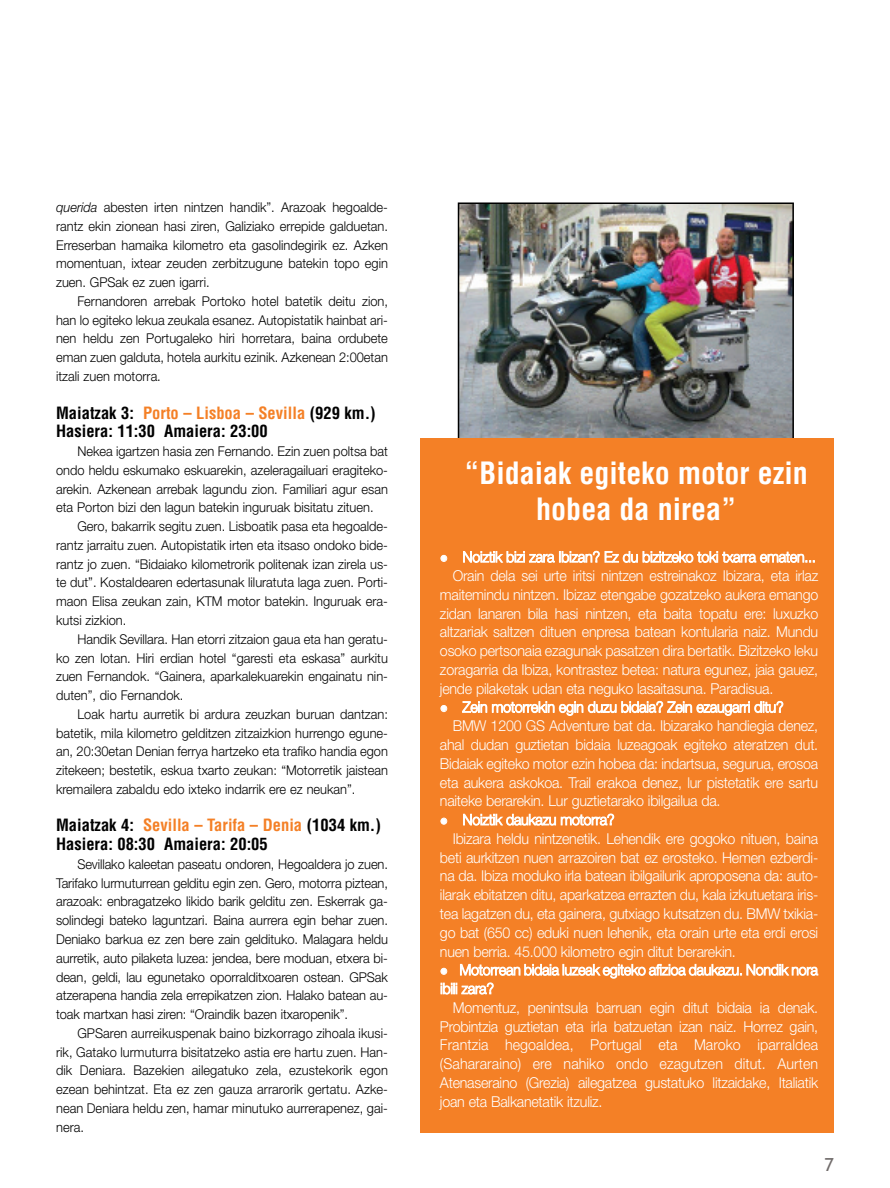
<style>
.page{position:relative;width:890px;height:1188px;background:#fff}
.page>*{position:absolute;margin:0;border:0;box-sizing:border-box;transform-origin:0 0}
.t1{font:700 condensed 30px/36px "Helvetica";color:#fff;text-align:center}
.t2{font:18px "Trebuchet MS";color:#716c6b}
.t3{font:700 condensed 16.5px/18.8px "Helvetica";color:#000}
.t4{font:300 15px/18.8px "Helvetica Neue";letter-spacing:-.015em;color:#fff;scale:.95 1}
.t5{font:300 13.5px/18.8px "Helvetica Neue";color:#000;text-align:justify;scale:.95 1}
.s1{font-style:italic}
.s2{color:#f48026}
</style>
<div class="page">
<svg style="left:420px;top:202px;width:414px;height:931px;background:#db8441"></svg>
<p class="t5" style="left:56px;top:199px;width:351px"><span class="s1">querida</span> abesten irten nintzen handik”. Arazoak hegoalde&shy;rantz ekin zionean hasi ziren, Galiziako errepide galduetan.<br>Erreserban hamaika kilometro eta gasolindegirik ez. Azken momentuan, ixtear zeuden zerbitzugune batekin topo egin zuen. GPSak ez zuen igarri.</p>
<p class="t5" style="left:56px;top:293px;width:351px;text-indent:21px">Fernandoren arrebak Portoko hotel batetik deitu zion, han lo egiteko lekua zeukala esanez. Autopistatik hainbat ari&shy;nen heldu zen Portugaleko hiri horretara, baina ordubete eman zuen galduta, hotela aurkitu ezinik. Azkenean 2:00etan itzali zuen motorra.</p>
<p class="t3" style="left:56px;top:403px;width:321px">Maiatzak 3: <span class="s2">Porto – Lisboa – Sevilla</span> (929 km.)<br>Hasiera: 11:30 Amaiera: 23:00</p>
<p class="t5" style="left:56px;top:443px;width:351px;text-indent:21px">Nekea igartzen hasia zen Fernando. Ezin zuen poltsa bat ondo heldu eskumako eskuarekin, azeleragailuari eragiteko&shy;arekin. Azkenean arrebak lagundu zion. Familiari agur esan eta Porton bizi den lagun batekin inguruak bisitatu zituen.</p>
<p class="t5" style="left:56px;top:518px;width:351px;text-indent:21px">Gero, bakarrik segitu zuen. Lisboatik pasa eta hegoalde&shy;rantz jarraitu zuen. Autopistatik irten eta itsaso ondoko bide&shy;rantz jo zuen. “Bidaiako kilometrorik politenak izan zirela us&shy;te dut”. Kostaldearen edertasunak liluratuta laga zuen. Porti&shy;maon Elisa zeukan zain, KTM motor batekin. Inguruak era&shy;kutsi zizkion.</p>
<p class="t5" style="left:56px;top:630px;width:351px;text-indent:21px">Handik Sevillara. Han etorri zitzaion gaua eta han geratu&shy;ko zen lotan. Hiri erdian hotel “garesti eta eskasa” aurkitu zuen Fernandok. “Gainera, aparkalekuarekin engainatu nin&shy;duten”, dio Fernandok.</p>
<p class="t5" style="left:56px;top:705px;width:351px;text-indent:21px">Loak hartu aurretik bi ardura zeuzkan buruan dantzan: batetik, mila kilometro gelditzen zitzaizkion hurrengo egune&shy;an, 20:30etan Denian ferrya hartzeko eta trafiko handia egon zitekeen; bestetik, eskua txarto zeukan: “Motorretik jaistean kremailera zabaldu edo ixteko indarrik ere ez neukan”.</p>
<p class="t3" style="left:56px;top:816px;width:326px">Maiatzak 4: <span class="s2">Sevilla – Tarifa – Denia</span> (1034 km.)<br>Hasiera: 08:30 Amaiera: 20:05</p>
<p class="t5" style="left:56px;top:855px;width:351px;text-indent:21px">Sevillako kaleetan paseatu ondoren, Hegoaldera jo zuen.<br>Tarifako lurmuturrean gelditu egin zen. Gero, motorra piztean, arazoak: enbragatzeko likido barik gelditu zen. Eskerrak ga&shy;solindegi bateko laguntzari. Baina aurrera egin behar zuen.<br>Deniako barkua ez zen bere zain geldituko. Malagara heldu aurretik, auto pilaketa luzea: jendea, bere moduan, etxera bi&shy;dean, geldi, lau egunetako oporralditxoaren ostean. GPSak atzerapena handia zela errepikatzen zion. Halako batean au&shy;toak martxan hasi ziren: “Oraindik bazen itxaropenik”.</p>
<p class="t5" style="left:56px;top:1024px;width:351px;text-indent:21px">GPSaren aurreikuspenak baino bizkorrago zihoala ikusi&shy;rik, Gatako lurmuturra bisitatzeko astia ere hartu zuen. Han&shy;dik Deniara. Bazekien ailegatuko zela, ezustekorik egon ezean behintzat. Eta ez zen gauza arrarorik gertatu. Azke&shy;nean Deniara heldu zen, hamar minutuko aurrerapenez, gai&shy;nera.</p>
<h1 class="t1" style="left:464px;top:456px;width:345px">“Bidaiak egiteko motor ezin hobea da nirea”</h1>
<p class="t4" style="left:440px;top:548px;width:397px">● Noiztik bizi zara Ibizan? Ez du bizitzeko toki txarra ematen...</p>
<p class="t4" style="left:452px;top:567px;width:386px">Orain dela sei urte iritsi nintzen estreinakoz Ibizara, eta irlaz</p>
<p class="t4" style="left:440px;top:586px;width:399px">maitemindu nintzen. Ibizaz etengabe gozatzeko aukera emango</p>
<p class="t4" style="left:440px;top:605px;width:399px">zidan lanaren bila hasi nintzen, eta baita topatu ere: luxuzko</p>
<p class="t4" style="left:440px;top:624px;width:399px">altzariak saltzen dituen enpresa batean kontularia naiz. Mundu</p>
<p class="t4" style="left:440px;top:642px;width:399px">osoko pertsonaia ezagunak pasatzen dira bertatik. Bizitzeko leku</p>
<p class="t4" style="left:440px;top:661px;width:399px">zoragarria da Ibiza, kontrastez betea: natura egunez, jaia gauez,</p>
<p class="t4" style="left:440px;top:680px;width:352px">jende pilaketak udan eta neguko lasaitasuna. Paradisua.</p>
<p class="t4" style="left:440px;top:698px;width:363px">● Zein motorrekin egin duzu bidaia? Zein ezaugarri ditu?</p>
<p class="t4" style="left:452px;top:717px;width:386px">BMW 1200 GS Adventure bat da. Ibizarako handiegia denez,</p>
<p class="t4" style="left:440px;top:736px;width:399px">ahal dudan guztietan bidaia luzeagoak egiteko ateratzen dut.</p>
<p class="t4" style="left:440px;top:755px;width:399px">Bidaiak egiteko motor ezin hobea da: indartsua, segurua, erosoa</p>
<p class="t4" style="left:440px;top:774px;width:399px">eta aukera askokoa. Trail erakoa denez, lur pistetatik ere sartu</p>
<p class="t4" style="left:440px;top:792px;width:297px">naiteke berarekin. Lur guztietarako ibilgailua da.</p>
<p class="t4" style="left:440px;top:811px;width:185px">● Noiztik daukazu motorra?</p>
<p class="t4" style="left:452px;top:830px;width:386px">Ibizara heldu nintzenetik. Lehendik ere gogoko nituen, baina</p>
<p class="t4" style="left:440px;top:849px;width:399px">beti aurkitzen nuen arrazoiren bat ez erosteko. Hemen ezberdi-</p>
<p class="t4" style="left:440px;top:867px;width:399px">na da. Ibiza moduko irla batean ibilgailurik aproposena da: auto-</p>
<p class="t4" style="left:440px;top:886px;width:399px">ilarak ebitatzen ditu, aparkatzea errazten du, kala izkutuetara iris-</p>
<p class="t4" style="left:440px;top:905px;width:399px">tea lagatzen du, eta gainera, gutxiago kutsatzen du. BMW txikia-</p>
<p class="t4" style="left:440px;top:924px;width:399px">go bat (650 cc) eduki nuen lehenik, eta orain urte eta erdi erosi</p>
<p class="t4" style="left:440px;top:942px;width:313px">nuen berria. 45.000 kilometro egin ditut berarekin.</p>
<p class="t4" style="left:440px;top:961px;width:399px">● Motorrean bidaia luzeak egiteko afizioa daukazu. Nondik nora ibili zara?</p>
<p class="t4" style="left:440px;top:999px;width:399px;text-align:justify;text-indent:13px">Momentuz, penintsula barruan egin ditut bidaia ia denak.<br>Probintzia guztietan eta irla batzuetan izan naiz. Horrez gain, Frantzia hegoaldea, Portugal eta Maroko iparraldea (Sahararaino) ere nahiko ondo ezagutzen ditut. Aurten Atenaseraino (Grezia) ailegatzea gustatuko litzaidake, Italiatik joan eta Balkanetatik itzuliz.</p>
<h2 class="t2" style="left:824px;top:1153px;width:11px">7</h2>
</div>
